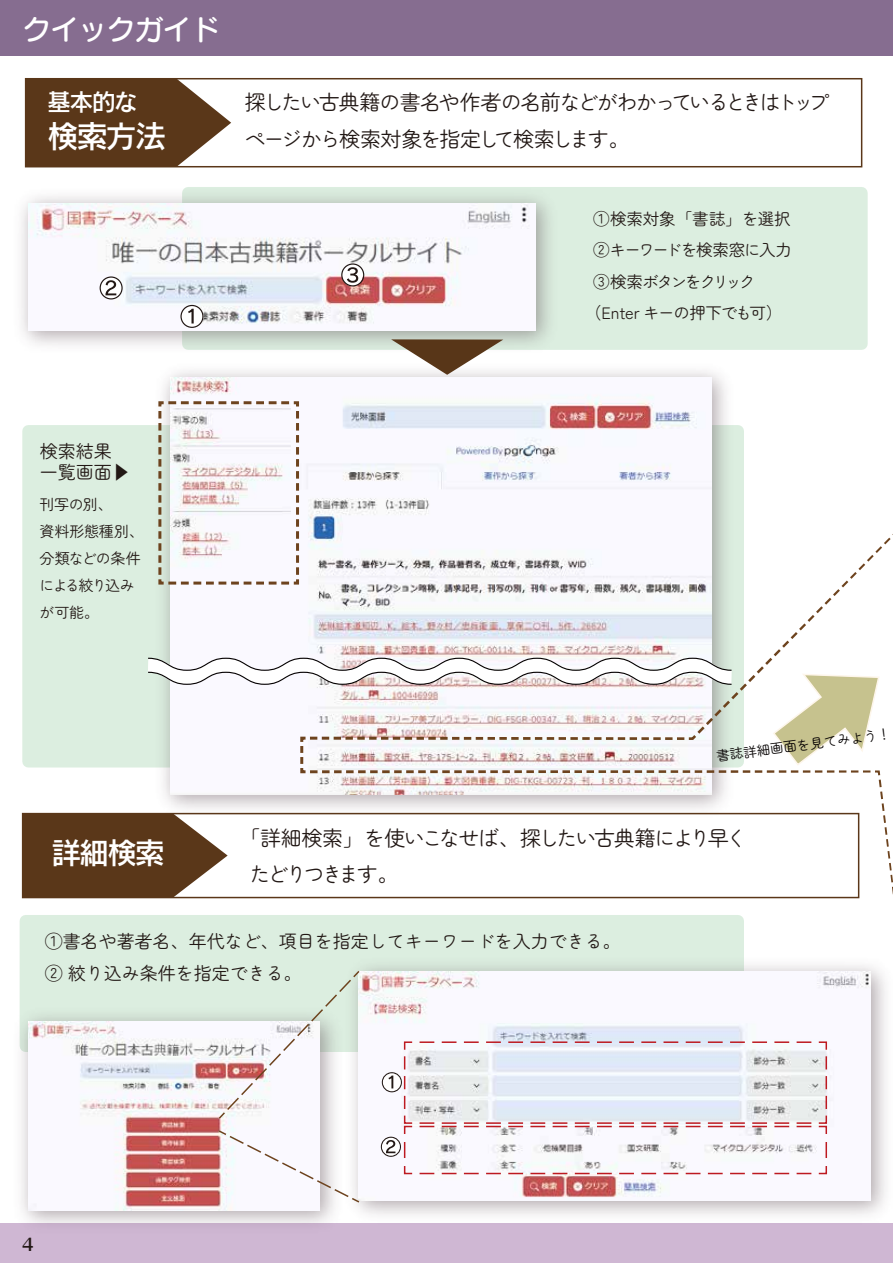
<style>
.page{position:relative;width:893px;height:1263px;background:#fff}
.page>*{position:absolute;margin:0;border:0;box-sizing:border-box;transform-origin:0 0}
.t1{font:31.5px "Rodin Pro N DB";color:#fff}
.t2{font:30px "Rodin Pro N DB";color:#fff}
.t3{font:28.05px "Seurat Pro N DB";color:#fff}
.t4{font:24px "Rodin Pro N DB";color:#fff}
.t5{font:21px/36.8px "Zen Maru Gothic";letter-spacing:-.105em;color:#221815}
.t6{font:18px/31.5px "Zen Maru Gothic";color:#221815}
.t7{font:18px "Chiaro Std B";color:#221815}
.t8{font:16.5px "Zen Maru Gothic";letter-spacing:-.045em;color:#221815}
.t9{font:16.5px "Zen Maru Gothic";letter-spacing:-.07em;color:#221815}
.t10{font:16.5px "Zen Maru Gothic";letter-spacing:-.005em;color:#221815}
.t11{font:16.5px "Zen Maru Gothic";letter-spacing:-.14em;color:#221815}
.t12{font:15px/27px "Zen Maru Gothic";letter-spacing:-.025em;color:#221815}
.t13{font:13.5px "Zen Maru Gothic";color:#040000}
.s1{font-family:"Koz Go Pr 6 N"}
</style>
<div class="page">
<div style="left:0;top:0;width:893px;height:55px;background:#866d90"></div>
<div style="left:0;top:1223px;width:893px;height:40px;background:#cfb7d3"></div>
<div style="left:20px;top:915px;width:724px;height:137px;background:#dceee0"></div>
<div style="left:182px;top:187px;width:686px;height:163px;background:#dceee0"></div>
<img style="left:21px;top:187px;width:544px;height:163px">
<img style="left:28px;top:203px;width:507px;height:128px">
<img style="left:170px;top:377px;width:541px;height:23px">
<img style="left:19px;top:1000px;width:316px;height:224px">
<img style="left:28px;top:1022px;width:292px;height:188px">
<img style="left:359px;top:971px;width:511px;height:229px">
<div style="left:25px;top:78px;width:837px;height:89px;background:#fff;border:2px solid #5a3719"></div>
<svg style="left:26px;top:79px;width:205px;height:88px;background:#6f5036"></svg>
<svg style="left:22px;top:400px;width:871px;height:497px"></svg>
<svg style="left:391px;top:339px;width:112px;height:36px"></svg>
<svg style="left:180px;top:305px;width:24px;height:23px"></svg>
<svg style="left:100px;top:276px;width:23px;height:23px"></svg>
<svg style="left:341px;top:263px;width:23px;height:23px"></svg>
<svg style="left:217px;top:969px;width:144px;height:151px"></svg>
<svg style="left:217px;top:1129px;width:144px;height:75px"></svg>
<svg style="left:381px;top:1041px;width:447px;height:134px"></svg>
<h3 class="t3" style="left:23px;top:11px;width:198px">クイックガイド</h3>
<p class="t4" style="left:47px;top:87px;width:92px">基本的な</p>
<h1 class="t1" style="left:47px;top:116px;width:120px">検索方法</h1>
<p class="t5" style="left:245px;top:84px;width:586px">探したい古典籍の書名や作者の名前などがわかっているときはトップページから検索対象を指定して検索します。</p>
<p class="t10" style="left:593px;top:209px;width:199px">①検索対象「書誌」を選択</p>
<p class="t9" style="left:593px;top:240px;width:200px">②キーワードを検索窓に入力</p>
<p class="t11" style="left:593px;top:272px;width:164px">③検索ボタンをクリック</p>
<p class="t8" style="left:585px;top:303px;width:199px">（Enter キーの押下でも可）</p>
<p class="t6" style="left:40px;top:441px;width:91px;line-height:21px">検索結果一覧画面<span class="s1">▶</span></p>
<p class="t12" style="left:39px;top:491px;width:106px">刊写の別、<br>資料形態種別、分類などの条件による絞り込みが可能。</p>
<h2 class="t2" style="left:52px;top:833px;width:115px">詳細検索</h2>
<p class="t13" style="left:716px;top:748px;width:177px;rotate:-7deg">書誌詳細画面を見てみよう！</p>
<p class="t5" style="left:250px;top:820px;width:499px;line-height:36px;text-indent:-10px">「詳細検索」を使いこなせば、探したい古典籍により早くたどりつきます。</p>
<p class="t6" style="left:45px;top:926px;width:578px">①書名や著者名、年代など、項目を指定してキーワードを入力できる。<br>② 絞り込み条件を指定できる。</p>
<p class="t7" style="left:22px;top:1233px;width:13px">4</p>
</div>
